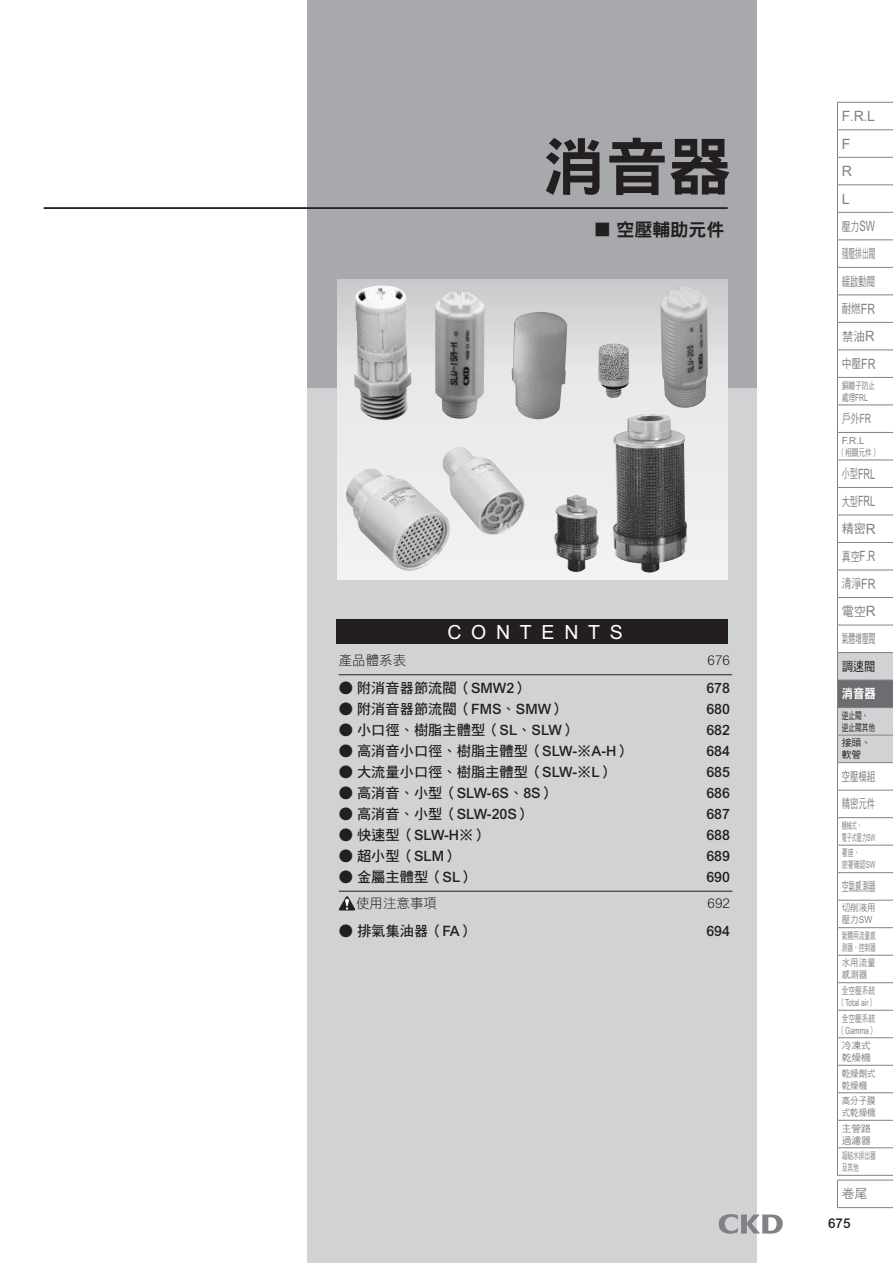
<style>
.page{position:relative;width:893px;height:1263px;background:#fff}
.page>*{position:absolute;margin:0;border:0;box-sizing:border-box;transform-origin:0 0}
.t1{font:63px "DF Hei Std W9";color:#231f20}
.t2{font:19.5px "Arial MT Std";letter-spacing:.5em;color:#fff}
.t3{font:18px "DF Hei Std W9";color:#231f20}
.t4{font:14.25px "DF Hei Std W7";color:#231f20}
.t5{font:500 14.25px "Arial MT Std";color:#231f20}
.t6{font:14.25px/27.5px "Arial MT Std";color:#808285;scale:.64 1}
.t7{font:14.25px/27.5px "Arial MT Std";color:#808285}
.t8{font:13.5px "DF Hei Std W3";color:#231f20}
.t9{font:300 13.5px "Arial MT Std";color:#231f20}
.t10{font:500 13.5px "Arial MT Std";color:#231f20}
.t11{font:12.75px/27.5px "DF Hei Std W5";color:#808285;text-align:justify;scale:.69 1}
.t12{font:12.75px/27.5px "DF Hei Std W5";color:#808285;text-align:justify;scale:.95 1}
.t13{font:12.75px/27.5px "DF Hei Std W5";color:#808285;scale:.67 1}
.t14{font:12.75px "DF Hei Std W5";color:#808285;scale:.53 1}
.t15{font:12.75px "DF Hei Std W5";color:#231f20;scale:.88 1}
.t16{font:12.75px "DF Hei Std W9";color:#fff;scale:.89 1}
.t17{font:12.75px "DF Hei Std W5";color:#808285}
.t18{font:9.75px/12px "DF Hei Std W5";color:#808285;scale:.87 1}
.t19{font:9.75px "Arial MT Std";color:#808285;scale:.69 1}
.t20{font:9.75px "DF Hei Std W5";color:#808285;scale:.69 1}
.t21{font:9.75px/12px "DF Hei Std W5";color:#808285;scale:.58 1}
.t22{font:9.75px/12px "DF Hei Std W5";color:#808285}
.t23{font:9.75px/12px "DF Hei Std W5";color:#808285;scale:.52 1}
.t24{font:9.75px/12px "DF Hei Std W5";color:#231f20;scale:.69 1}
.t25{font:9.75px/12px "DF Hei Std W5";color:#808285;scale:.62 1}
.t26{font:9.75px "Arial MT Std";color:#808285}
.t27{font:9.75px/12px "DF Hei Std W5";color:#231f20}
.s1{font-family:"Arial MT Std";font-weight:500}
.s2{font-size:12.75px}
.s3{font-family:"Arial MT Std";font-size:14.25px}
.s4{font-family:"DF Hei Std W5"}
.s5{font-family:"Arial MT Std"}
.s6{font-family:"DF Hei Std W5";font-size:12.75px}
</style>
<div class="page">
<div style="left:307px;top:0;width:450px;height:1263px;background:#d1d2d4"></div>
<div style="left:307px;top:0;width:450px;height:388px;background:#a8a9ad"></div>
<div style="left:338px;top:280px;width:390px;height:300px;background:linear-gradient(to bottom,#d5d6d8,#f8f8f9)"></div>
<hr style="left:44px;top:207px;width:684px;height:2px;background:#231f20">
<div style="left:337px;top:619px;width:391px;height:25px;background:#231f20"></div>
<hr style="left:339px;top:891px;width:393px;height:1px;background:#231f20">
<hr style="left:339px;top:674px;width:393px;height:1px;background:#231f20">
<svg style="left:339px;top:896px;width:16px;height:14px"></svg>
<img style="left:354px;top:285px;width:57px;height:136px">
<img style="left:435px;top:292px;width:50px;height:127px">
<img style="left:512px;top:312px;width:55px;height:108px">
<img style="left:660px;top:286px;width:48px;height:122px">
<img style="left:598px;top:344px;width:31px;height:54px">
<img style="left:345px;top:469px;width:106px;height:103px">
<img style="left:441px;top:447px;width:85px;height:89px">
<img style="left:554px;top:414px;width:133px;height:160px">
<hr style="left:837px;top:1207px;width:56px;height:1px;background:#808285">
<svg style="left:837px;top:102px;width:56px;height:1105px"></svg>
<hr style="left:837px;top:377px;width:56px;height:1px;background:#808285">
<svg style="left:719px;top:1214px;width:64px;height:20px"></svg>
<h1 class="t1" style="left:542px;top:132px;width:190px">消音器</h1>
<p class="t3" style="left:593px;top:220px;width:133px">■ 空壓輔助元件</p>
<h2 class="t2" style="left:447px;top:621px;width:177px">CONTENTS</h2>
<p class="t8" style="left:339px;top:653px;width:69px">產品體系表</p>
<p class="t9" style="left:707px;top:653px;width:24px">676</p>
<p class="t4" style="left:339px;top:680px;width:191px">● 附消音器節流閥（<span class="s1">SMW2</span>）</p>
<p class="t5" style="left:706px;top:680px;width:25px">678</p>
<p class="t4" style="left:339px;top:701px;width:228px">● 附消音器節流閥（<span class="s1">FMS</span>、<span class="s1">SMW</span>）</p>
<p class="t5" style="left:706px;top:701px;width:25px">680</p>
<p class="t4" style="left:339px;top:722px;width:239px">● 小口徑、樹脂主體型（<span class="s1">SL</span>、<span class="s1">SLW</span>）</p>
<p class="t5" style="left:706px;top:722px;width:25px">682</p>
<p class="t4" style="left:339px;top:743px;width:293px">● 高消音小口徑、樹脂主體型（<span class="s1">SLW-</span>※<span class="s1">A-H</span>）</p>
<p class="t5" style="left:706px;top:743px;width:25px">684</p>
<p class="t4" style="left:339px;top:764px;width:277px">● 大流量小口徑、樹脂主體型（<span class="s1">SLW-</span>※<span class="s1">L</span>）</p>
<p class="t5" style="left:706px;top:764px;width:25px">685</p>
<p class="t4" style="left:339px;top:785px;width:218px">● 高消音、小型（<span class="s1">SLW-6S</span>、<span class="s1">8S</span>）</p>
<p class="t5" style="left:706px;top:785px;width:25px">686</p>
<p class="t4" style="left:339px;top:806px;width:194px">● 高消音、小型（<span class="s1">SLW-20S</span>）</p>
<p class="t5" style="left:706px;top:806px;width:25px">687</p>
<p class="t4" style="left:339px;top:827px;width:150px">● 快速型（<span class="s1">SLW-H</span>※）</p>
<p class="t5" style="left:706px;top:827px;width:25px">688</p>
<p class="t4" style="left:339px;top:848px;width:121px">● 超小型（<span class="s1">SLM</span>）</p>
<p class="t5" style="left:706px;top:848px;width:25px">689</p>
<p class="t4" style="left:339px;top:869px;width:137px">● 金屬主體型（<span class="s1">SL</span>）</p>
<p class="t5" style="left:706px;top:869px;width:25px">690</p>
<p class="t8" style="left:356px;top:896px;width:82px">使用注意事項</p>
<p class="t9" style="left:707px;top:896px;width:24px">692</p>
<p class="t4" style="left:339px;top:923px;width:137px">● 排氣集油器（<span class="s1">FA</span>）</p>
<p class="t5" style="left:706px;top:923px;width:25px">694</p>
<p class="t7" style="left:842px;top:102px;width:35px">F<span class="s2">.</span>R<span class="s2">.</span>L<br>F<br>R<br>L</p>
<p class="t11" style="left:842px;top:212px;width:51px">壓力<span class="s3">SW</span>殘壓排出閥緩啟動閥耐燃<span class="s3">FR</span>禁油<span class="s3">R</span>中壓<span class="s3">FR</span></p>
<p class="t20" style="left:842px;top:380px;width:50px">銅離子防止</p>
<p class="t19" style="left:842px;top:392px;width:39px"><span class="s4">處理</span>FRL</p>
<p class="t11" style="left:842px;top:405px;width:44px">戶外<span class="s5">FR</span></p>
<p class="t26" style="left:842px;top:435px;width:24px">F.R.L</p>
<p class="t20" style="left:838px;top:447px;width:60px">（相關元件）</p>
<p class="t6" style="left:842px;top:460px;width:54px"><span class="s6">小型</span>FRL<span class="s6">大型</span>FRL</p>
<p class="t12" style="left:842px;top:515px;width:37px">精密<span class="s3">R</span>真空<span class="s3">F</span><span class="s5">.</span><span class="s3">R</span>清淨<span class="s3">FR</span>電空<span class="s3">R</span>氣體增壓閥</p>
<p class="t15" style="left:842px;top:659px;width:40px">調速閥</p>
<p class="t16" style="left:842px;top:687px;width:40px">消音器</p>
<p class="t24" style="left:842px;top:709px;width:50px">逆止閥、逆止閥其他</p>
<p class="t27" style="left:842px;top:737px;width:31px">接頭、軟管</p>
<p class="t13" style="left:842px;top:762px;width:52px">空壓模組精密元件</p>
<p class="t23" style="left:842px;top:819px;width:66px">機械式、<br>電子式壓力<span class="s5">SW</span></p>
<p class="t25" style="left:842px;top:847px;width:56px">著座、<br>密著確認<span class="s5">SW</span></p>
<p class="t14" style="left:842px;top:879px;width:65px">空氣感測器</p>
<p class="t18" style="left:842px;top:902px;width:41px">切削液用壓力<span class="s5">SW</span></p>
<p class="t21" style="left:842px;top:929px;width:60px">氣體用流量感測器、控制器</p>
<p class="t18" style="left:842px;top:957px;width:41px">水用流量感測器</p>
<p class="t20" style="left:842px;top:985px;width:50px">全空壓系統</p>
<p class="t19" style="left:838px;top:997px;width:55px"><span class="s4">（</span>Total air<span class="s4">）</span></p>
<p class="t20" style="left:842px;top:1013px;width:50px">全空壓系統</p>
<p class="t19" style="left:838px;top:1024px;width:56px"><span class="s4">（</span>Gamma<span class="s4">）</span></p>
<p class="t22" style="left:842px;top:1039px;width:31px">冷凍式乾燥機</p>
<p class="t18" style="left:842px;top:1067px;width:41px">乾燥劑式乾燥機</p>
<p class="t18" style="left:842px;top:1094px;width:41px">高分子膜式乾燥機</p>
<p class="t22" style="left:842px;top:1122px;width:31px">主管路過濾器</p>
<p class="t21" style="left:842px;top:1149px;width:60px">凝結水排出器及其他</p>
<p class="t17" style="left:842px;top:1187px;width:27px">卷尾</p>
<p class="t10" style="left:828px;top:1215px;width:24px">675</p>
</div>
